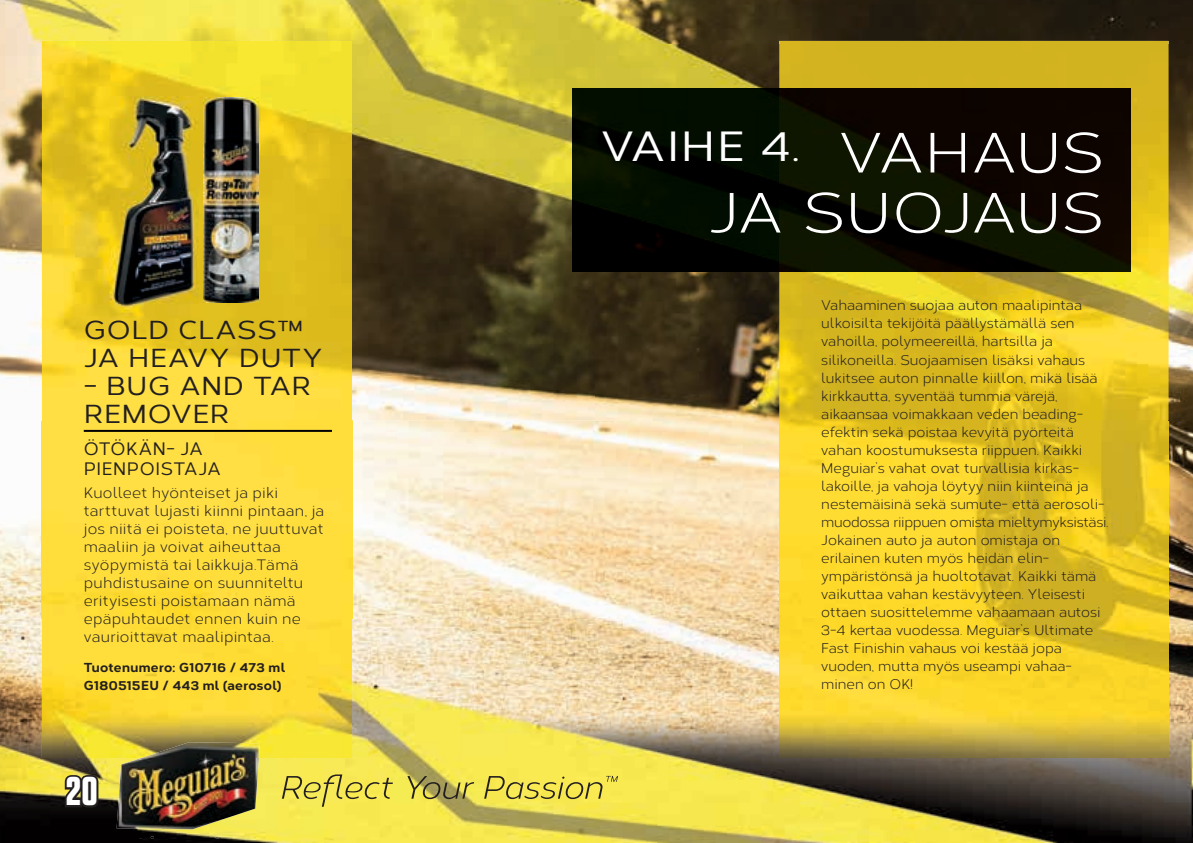
<style>
.page{position:relative;width:1193px;height:843px;background:#fff}
.page>*{position:absolute;margin:0;border:0;box-sizing:border-box;transform-origin:0 0}
.t1{font:56.4px/60px "Corbert";letter-spacing:.005em;color:#fff;text-align:right;scale:1.1 1}
.t2{font:500 42.2px "Corbert";letter-spacing:.035em;color:#fff;scale:1.1 1}
.t3{font:700 40px "Tungsten";color:#fff}
.t4{font:500 26px/28px "Corbert";letter-spacing:.02em;color:#231f20;scale:1.1 1}
.t5{font:500 18px/20px "Corbert";letter-spacing:.03em;color:#231f20}
.t6{font:15px/18px "Corbert";letter-spacing:.02em;color:#231f20}
.t7{font:14px/18px "Corbert";color:#231f20}
.t8{font:800 13px/18px "Corbert";letter-spacing:.03em;color:#231f20}
</style>
<div class="page">
<img style="left:0;top:420px;width:1193px;height:198px">
<img style="left:779px;top:45px;width:390px;height:712px">
<img style="left:42px;top:45px;width:310px;height:712px">
<img style="left:0;top:0;width:1193px;height:45px">
<img style="left:0;top:44px;width:42px;height:376px">
<img style="left:352px;top:44px;width:244px;height:376px">
<img style="left:596px;top:44px;width:183px;height:45px">
<img style="left:1169px;top:44px;width:24px;height:376px">
<img style="left:596px;top:271px;width:183px;height:149px">
<img style="left:0;top:618px;width:51px;height:224px">
<img style="left:323px;top:618px;width:478px;height:224px">
<img style="left:1141px;top:618px;width:52px;height:224px">
<img style="left:50px;top:757px;width:137px;height:85px">
<div style="left:256px;top:757px;width:68px;height:85px;background:#f6ea55"></div>
<img style="left:800px;top:757px;width:342px;height:85px">
<img style="left:187px;top:829px;width:69px;height:13px">
<img style="left:573px;top:89px;width:557px;height:182px">
<hr style="left:84px;top:429px;width:248px;height:2px;background:#010101">
<img style="left:76px;top:96px;width:123px;height:219px">
<img style="left:204px;top:98px;width:54px;height:204px">
<svg style="left:63px;top:772px;width:37px;height:37px"></svg>
<img style="left:117px;top:757px;width:142px;height:72px">
<img style="left:141px;top:741px;width:119px;height:16px">
<img style="left:139px;top:836px;width:114px;height:1px">
<svg style="left:282px;top:774px;width:111px;height:32px;background:#d7cb4c"></svg>
<svg style="left:407px;top:775px;width:67px;height:23px;background:#b1a84c"></svg>
<svg style="left:484px;top:775px;width:134px;height:23px;background:#d5c749"></svg>
<svg style="left:1190px;top:838px;width:3px;height:5px"></svg>
<h3 class="t4" style="left:84px;top:314px;width:218px">GOLD CLASS™<br>JA HEAVY DUTY</h3>
<h3 class="t4" style="left:84px;top:370px;width:208px">- BUG AND TAR<br>REMOVER</h3>
<p class="t5" style="left:84px;top:437px;width:138px">ÖTÖKÄN- JA<br>PIENPOISTAJA</p>
<p class="t6" style="left:84px;top:483px;width:242px">Kuolleet hyönteiset ja piki tarttuvat lujasti kiinni pintaan, ja jos niitä ei poisteta, ne juuttuvat maaliin ja voivat aiheuttaa syöpymistä tai laikkuja.Tämä puhdistusaine on suunniteltu erityisesti poistamaan nämä epäpuhtaudet ennen kuin ne vaurioittavat maalipintaa.</p>
<p class="t8" style="left:84px;top:657px;width:203px">Tuotenumero: G10716 / 473 ml<br>G180515EU / 443 ml (aerosol)</p>
<h3 class="t3" style="left:66px;top:769px;width:33px">20</h3>
<h2 class="t2" style="left:601px;top:115px;width:182px">VAIHE 4.</h2>
<h1 class="t1" style="left:708px;top:120px;width:361px">VAHAUS<br>JA SUOJAUS</h1>
<p class="t7" style="left:821px;top:295px;width:289px">Vahaaminen suojaa auton maalipintaa ulkoisilta tekijöitä päällystämällä sen vahoilla, polymeereillä, hartsilla ja silikoneilla. Suojaamisen lisäksi vahaus lukitsee auton pinnalle kiillon, mikä lisää kirkkautta, syventää tummia värejä, aikaansaa voimakkaan veden beading&shy;efektin sekä poistaa kevyitä pyörteitä vahan koostumuksesta riippuen. Kaikki Meguiar’s vahat ovat turvallisia kirkas&shy;lakoille, ja vahoja löytyy niin kiinteinä ja nestemäisinä sekä sumute- että aerosoli&shy;muodossa riippuen omista mieltymyksistäsi.<br>Jokainen auto ja auton omistaja on erilainen kuten myös heidän elin&shy;ympäristönsä ja huoltotavat. Kaikki tämä vaikuttaa vahan kestävyyteen. Yleisesti ottaen suosittelemme vahaamaan autosi 3-4 kertaa vuodessa. Meguiar’s Ultimate Fast Finishin vahaus voi kestää jopa vuoden, mutta myös useampi vahaa&shy;minen on OK!</p>
</div>
